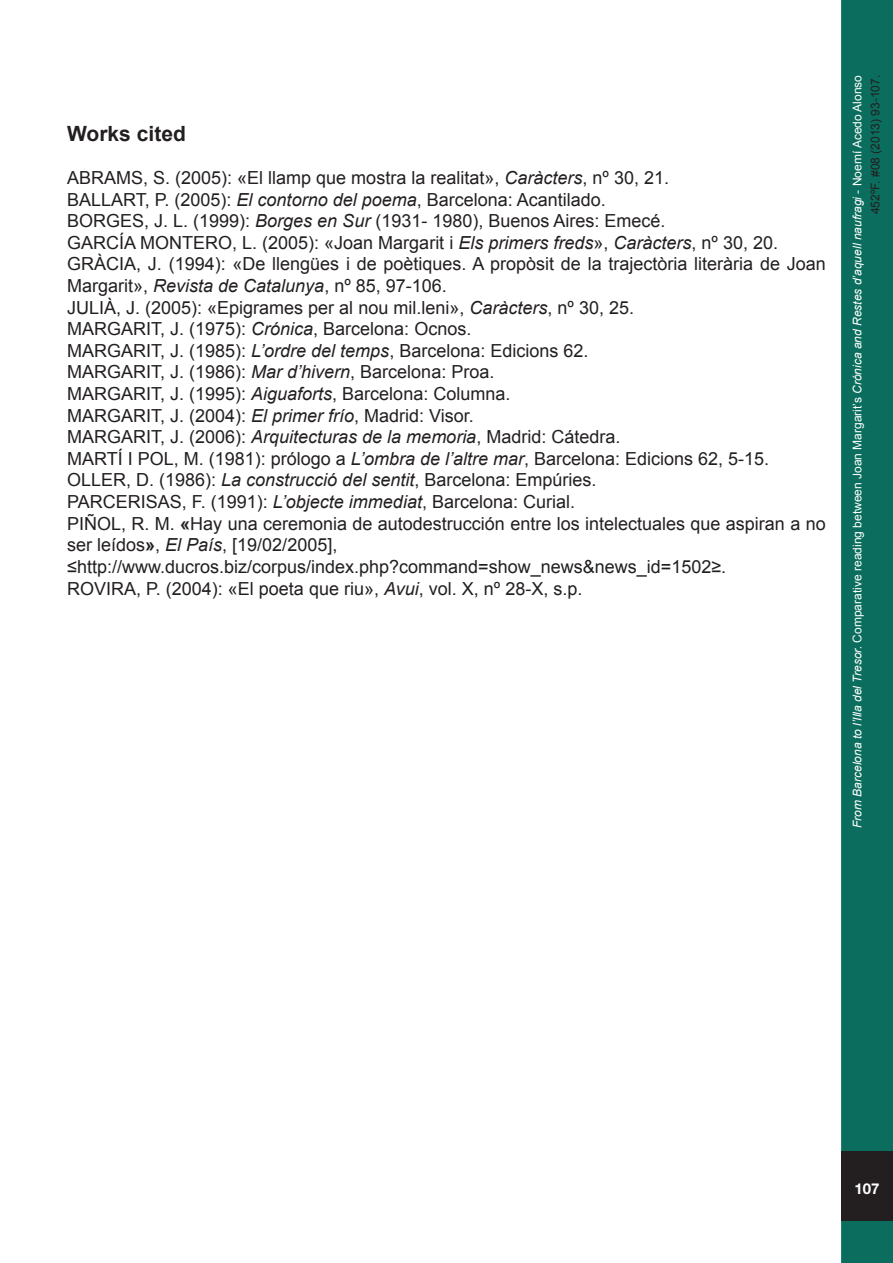
<style>
.page{position:relative;width:893px;height:1263px;background:#fff}
.page>*{position:absolute;margin:0;border:0;box-sizing:border-box;transform-origin:0 0}
.t1{font:700 21px "Arial";color:#231f20}
.heading_3{font:18px/21.6px "Arial";color:#231f20}
.t2{font:700 15px "Helvetica Neue";color:#fff}
.t3{font:italic 12px "Arial";color:#fff}
.t4{font:12px "Arial";color:#231f20}
.s1{font-style:italic}
.s2{font-style:inherit}
.s3{font-weight:700}
.s4{font-style:normal}
</style>
<div class="page">
<div style="left:843px;top:2px;width:48px;height:1259px;background:#0a6d5d"></div>
<div style="left:841px;top:0;width:52px;height:1263px;border:3px solid #0a6d5d"></div>
<div style="left:841px;top:1151px;width:52px;height:70px;background:#231f20"></div>
<p class="t1" style="left:67px;top:120px;width:120px">Works cited</p>
<p class="heading_3" style="left:67px;top:167px;width:603px">ABRAMS, S. (2005): «El llamp que mostra la realitat», <span class="s1">Caràcters</span>, nº 30, 21.</p>
<p class="heading_3" style="left:67px;top:189px;width:540px">BALLART, P. (2005): <span class="s1">El contorno del poema</span>, Barcelona: Acantilado.</p>
<p class="heading_3" style="left:67px;top:210px;width:600px">BORGES, J. L. (1999): <span class="s1">Borges en Sur</span> (1931- 1980), Buenos Aires: Emecé.</p>
<p class="heading_3" style="left:67px;top:232px;width:712px">GARCÍA MONTERO, L. (2005): «Joan Margarit i <span class="s1">Els primers freds</span>», <span class="s1">Caràcters</span>, nº 30, 20.</p>
<p class="heading_3" style="left:67px;top:253px;width:760px">GRÀCIA<span class="s2">,</span> J. (1994): «De llengües i de poètiques. A propòsit de la trajectòria literària de Joan<br>Margarit», <span class="s1">Revista de Catalunya</span>, nº 85, 97-106.</p>
<p class="heading_3" style="left:67px;top:297px;width:568px">JULIÀ, J. (2005): «Epigrames per al nou mil.leni», <span class="s1">Caràcters</span>, nº 30, 25.</p>
<p class="heading_3" style="left:67px;top:318px;width:406px">MARGARIT, J. (1975): <span class="s1">Crónica</span>, Barcelona: Ocnos.</p>
<p class="heading_3" style="left:67px;top:340px;width:523px">MARGARIT, J. (1985): <span class="s1">L’ordre del temps</span>, Barcelona: Edicions 62.</p>
<p class="heading_3" style="left:67px;top:361px;width:429px">MARGARIT, J. (1986): <span class="s1">Mar d’hivern</span>, Barcelona: Proa.</p>
<p class="heading_3" style="left:67px;top:383px;width:445px">MARGARIT, J. (1995): <span class="s1">Aiguaforts</span>, Barcelona: Columna.</p>
<p class="heading_3" style="left:67px;top:405px;width:408px">MARGARIT, J. (2004): <span class="s1">El primer frío</span>, Madrid: Visor.</p>
<p class="heading_3" style="left:67px;top:426px;width:555px">MARGARIT, J. (2006): <span class="s1">Arquitecturas de la memoria</span>, Madrid: Cátedra.</p>
<p class="heading_3" style="left:67px;top:448px;width:703px">MARTÍ I POL, M. (1981): prólogo a <span class="s1">L’ombra de l’altre mar</span>, Barcelona: Edicions 62, 5-15.</p>
<p class="heading_3" style="left:67px;top:469px;width:531px">OLLER, D. (1986): <span class="s1">La construcció del sentit</span>, Barcelona: Empúries.</p>
<p class="heading_3" style="left:67px;top:491px;width:509px">PARCERISAS, F. (1991): <span class="s1">L’objecte immediat</span>, Barcelona: Curial.</p>
<p class="heading_3" style="left:67px;top:513px;width:760px">PIÑOL, R. M. <span class="s3">«</span>Hay una ceremonia de autodestrucción entre los intelectuales que aspiran a no ser leídos<span class="s3">»</span>, <span class="s1">El País</span>, [19/02/2005],</p>
<p class="heading_3" style="left:67px;top:556px;width:661px">≤http://www.ducros.biz/corpus/index.php?command=show_news&amp;news_id=1502≥.</p>
<p class="heading_3" style="left:67px;top:578px;width:517px">ROVIRA, P. (2004): «El poeta que riu», <span class="s1">Avui</span>, vol. X, nº 28-X, s.p.</p>
<p class="t3" style="left:850px;top:828px;width:754px;rotate:-90deg">From Barcelona to l’Illa del Tresor. <span class="s4">Comparative reading between Joan Margarit’s</span> Crónica and Restes d’aquell naufragi <span class="s4">- Noemí Acedo Alonso</span></p>
<p class="t4" style="left:868px;top:214px;width:141px;rotate:-90deg">452ºF. #08 (2013) 93-107.</p>
<p class="t2" style="left:854px;top:1179px;width:27px">107</p>
</div>
